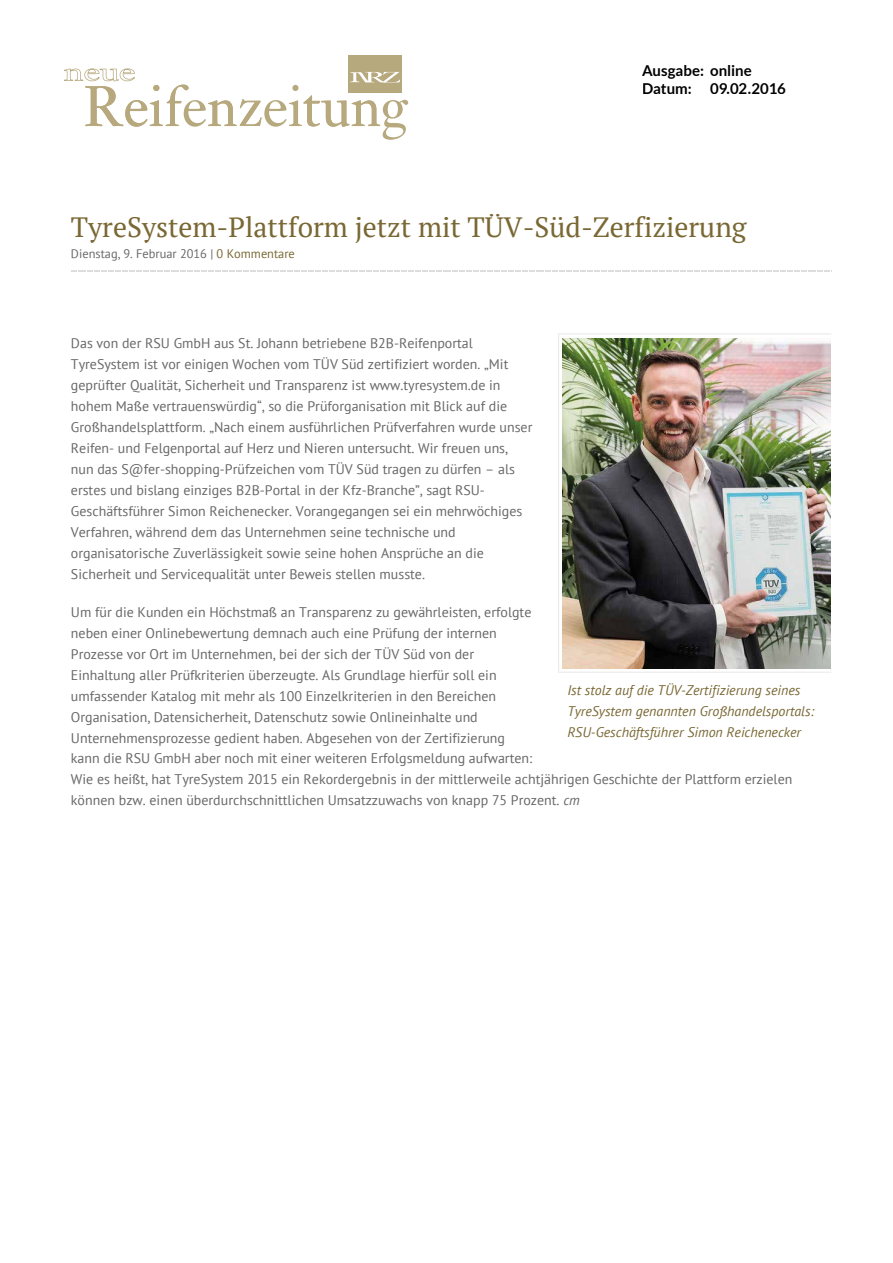
<style>
.page{position:relative;width:893px;height:1263px;background:#fff}
.page>*{position:absolute;margin:0;border:0;box-sizing:border-box;transform-origin:0 0}
.t1{font:27.9px "PT Serif";color:#796834}
.t2{font:700 15px/18px "Lato";letter-spacing:-.005em;color:#000}
.t3{font:13.95px/20.9px "PT Sans";color:#676767}
.t4{font:italic 13.95px/20.9px "PT Sans";color:#796834}
.t5{font:12.45px "PT Sans";color:#676767}
.s1{color:#796834}
.s2{font-style:italic}
</style>
<div class="page">
<div style="left:349px;top:55px;width:53px;height:38px;background:#b7a97e"></div>
<svg style="left:64px;top:68px;width:344px;height:72px"></svg>
<svg style="left:71px;top:271px;width:761px;height:1px"></svg>
<svg style="left:558px;top:333px;width:273px;height:340px"></svg>
<img style="left:563px;top:338px;width:267px;height:330px">
<p class="t2" style="left:642px;top:61px;width:145px">Ausgabe: online<br>Datum: 09.02.2016</p>
<h1 class="t1" style="left:71px;top:209px;width:677px">TyreSystem-Plattform jetzt mit TÜV-Süd-Zerfizierung</h1>
<p class="t5" style="left:71px;top:245px;width:225px">Dienstag, 9. Februar 2016 | <span class="s1">0 Kommentare</span></p>
<p class="t3" style="left:71px;top:333px;width:463px">Das von der RSU GmbH aus St. Johann betriebene B2B-Reifenportal TyreSystem ist vor einigen Wochen vom TÜV Süd zertifiziert worden. „Mit geprüfter Qualität, Sicherheit und Transparenz ist www.tyresystem.de in hohem Maße vertrauenswürdig“, so die Prüforganisation mit Blick auf die Großhandelsplattform. „Nach einem ausführlichen Prüfverfahren wurde unser Reifen- und Felgenportal auf Herz und Nieren untersucht. Wir freuen uns, nun das S@fer-shopping-Prüfzeichen vom TÜV Süd tragen zu dürfen – als erstes und bislang einziges B2B-Portal in der Kfz-Branche”, sagt RSU-Geschäftsführer Simon Reichenecker. Vorangegangen sei ein mehrwöchiges Verfahren, während dem das Unternehmen seine technische und organisatorische Zuverlässigkeit sowie seine hohen Ansprüche an die Sicherheit und Servicequalität unter Beweis stellen musste.</p>
<p class="t3" style="left:71px;top:601px;width:723px">Um für die Kunden ein Höchstmaß an Transparenz zu gewährleisten, erfolgte<br>neben einer Onlinebewertung demnach auch eine Prüfung der internen<br>Prozesse vor Ort im Unternehmen, bei der sich der TÜV Süd von der<br>Einhaltung aller Prüfkriterien überzeugte. Als Grundlage hierfür soll ein<br>umfassender Katalog mit mehr als 100 Einzelkriterien in den Bereichen<br>Organisation, Datensicherheit, Datenschutz sowie Onlineinhalte und<br>Unternehmensprozesse gedient haben. Abgesehen von der Zertifizierung<br>kann die RSU GmbH aber noch mit einer weiteren Erfolgsmeldung aufwarten:<br>Wie es heißt, hat TyreSystem 2015 ein Rekordergebnis in der mittlerweile achtjährigen Geschichte der Plattform erzielen können bzw. einen überdurchschnittlichen Umsatzzuwachs von knapp 75 Prozent. <span class="s2">cm</span></p>
<p class="t4" style="left:567px;top:679px;width:248px">Ist stolz auf die TÜV-Zertifizierung seines<br>TyreSystem genannten Großhandelsportals:<br>RSU-Geschäftsführer Simon Reichenecker</p>
</div>
